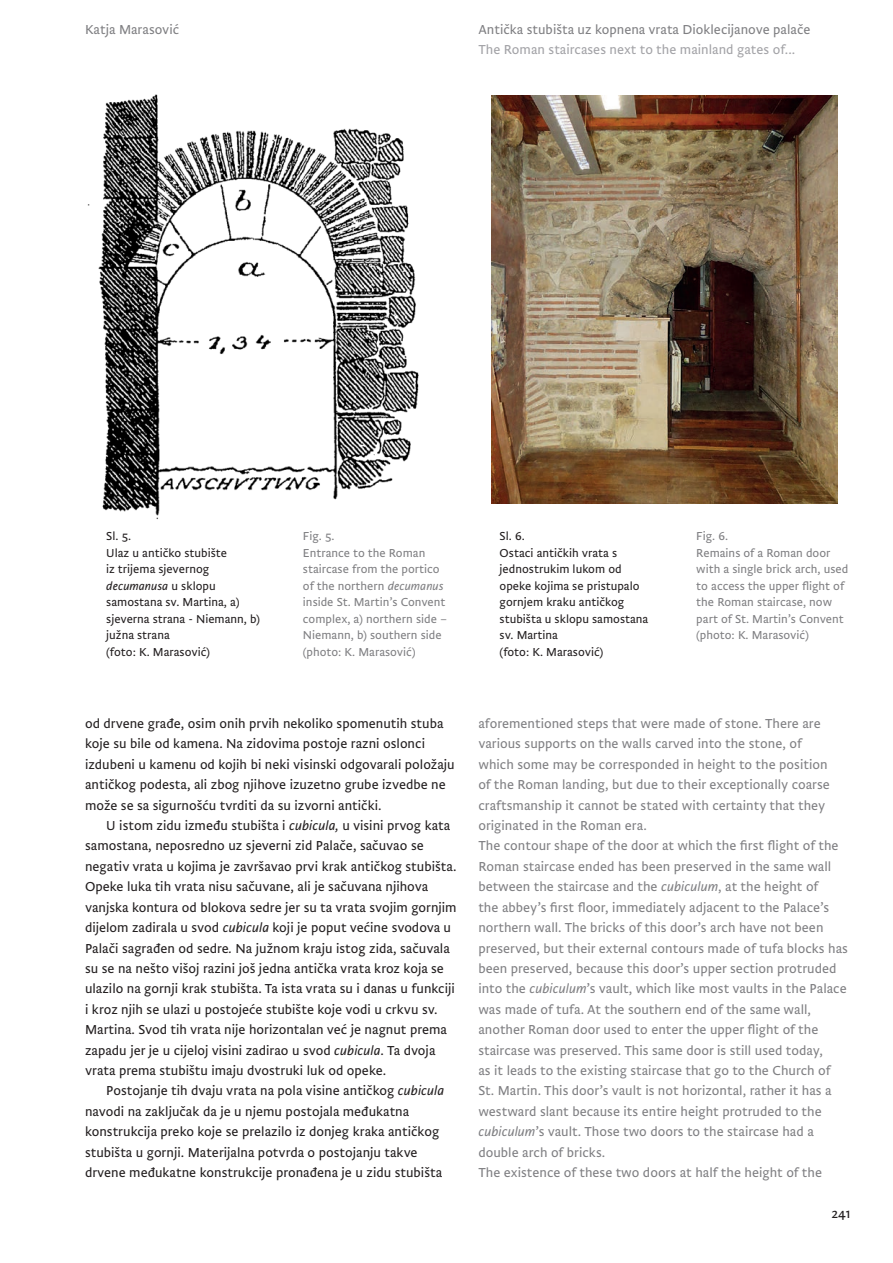
<style>
.page{position:relative;width:893px;height:1263px;background:#fff}
.page>*{position:absolute;margin:0;border:0;box-sizing:border-box;transform-origin:0 0}
.t1{font:300 13.5px/20.4px "Brioni Sans Pro";color:#231f20}
.t2{font:300 13.5px/20.4px "Brioni Sans Pro";color:#808083}
.t3{font:300 13.5px "Brioni Sans Pro";color:#a3a3a7}
.legendaENG{font:300 12px/16.5px "Brioni Sans Pro";color:#808083}
.legendaHRV{font:300 12px/16.5px "Brioni Sans Pro";color:#231f20}
.s1{font-style:italic}
</style>
<div class="page">
<img style="left:87px;top:94px;width:332px;height:426px">
<img style="left:491px;top:95px;width:346px;height:408px">
<p class="t2" style="left:85px;top:19px;width:96px">Katja Marasović</p>
<p class="t2" style="left:478px;top:19px;width:334px">Antička stubišta uz kopnena vrata Dioklecijanove palače</p>
<p class="t3" style="left:478px;top:40px;width:318px">The Roman staircases next to the mainland gates of...</p>
<p class="legendaHRV" style="left:106px;top:527px;width:26px">Sl. 5.</p>
<p class="legendaHRV" style="left:106px;top:544px;width:155px">Ulaz u antičko stubište<br>iz trijema sjevernog <span class="s1">decumanusa</span> u sklopu samostana sv. Martina, a) sjeverna strana - Niemann, b) južna strana<br>(foto: K. Marasović)</p>
<p class="legendaENG" style="left:303px;top:527px;width:33px">Fig. 5.</p>
<p class="legendaENG" style="left:303px;top:544px;width:146px">Entrance to the Roman staircase from the portico of the northern <span class="s1">decumanus </span>inside St. Martin’s Convent complex, a) northern side –<br>Niemann, b) southern side (photo: K. Marasović)</p>
<p class="legendaHRV" style="left:500px;top:527px;width:27px">Sl. 6.</p>
<p class="legendaHRV" style="left:500px;top:544px;width:150px">Ostaci antičkih vrata s jednostrukim lukom od opeke kojima se pristupalo gornjem kraku antičkog stubišta u sklopu samostana sv. Martina<br>(foto: K. Marasović)</p>
<p class="legendaENG" style="left:696px;top:527px;width:33px">Fig. 6.</p>
<p class="legendaENG" style="left:696px;top:544px;width:154px">Remains of a Roman door with a single brick arch, used to access the upper flight of the Roman staircase, now part of St. Martin’s Convent (photo: K. Marasović)</p>
<p class="t1" style="left:85px;top:712px;width:371px">od drvene građe, osim onih prvih nekoliko spomenutih stuba koje su bile od kamena. Na zidovima postoje razni oslonci izdubeni u kamenu od kojih bi neki visinski odgovarali položaju antičkog podesta, ali zbog njihove izuzetno grube izvedbe ne može se sa sigurnošću tvrditi da su izvorni antički.</p>
<p class="t1" style="left:85px;top:814px;width:373px;text-indent:21px">U istom zidu između stubišta i <span class="s1">cubicula,</span> u visini prvog kata samostana, neposredno uz sjeverni zid Palače, sačuvao se negativ vrata u kojima je završavao prvi krak antičkog stubišta.<br>Opeke luka tih vrata nisu sačuvane, ali je sačuvana njihova vanjska kontura od blokova sedre jer su ta vrata svojim gornjim dijelom zadirala u svod <span class="s1">cubicula</span> koji je poput većine svodova u Palači sagrađen od sedre<span class="s1">.</span> Na južnom kraju istog zida, sačuvala su se na nešto višoj razini još jedna antička vrata kroz koja se ulazilo na gornji krak stubišta. Ta ista vrata su i danas u funkciji i kroz njih se ulazi u postojeće stubište koje vodi u crkvu sv.<br>Martina. Svod tih vrata nije horizontalan već je nagnut prema zapadu jer je u cijeloj visini zadirao u svod <span class="s1">cubicula</span>. Ta dvoja vrata prema stubištu imaju dvostruki luk od opeke.</p>
<p class="t1" style="left:85px;top:1080px;width:361px;text-indent:21px">Postojanje tih dvaju vrata na pola visine antičkog <span class="s1">cubicula </span>navodi na zaključak da je u njemu postojala međukatna konstrukcija preko koje se prelazilo iz donjeg kraka antičkog stubišta u gornji. Materijalna potvrda o postojanju takve drvene međukatne konstrukcije pronađena je u zidu stubišta</p>
<p class="t2" style="left:478px;top:712px;width:353px">aforementioned steps that were made of stone. There are various supports on the walls carved into the stone, of which some may be corresponded in height to the position of the Roman landing, but due to their exceptionally coarse craftsmanship it cannot be stated with certainty that they originated in the Roman era.</p>
<p class="t2" style="left:478px;top:835px;width:371px">The contour shape of the door at which the first flight of the Roman staircase ended has been preserved in the same wall between the staircase and the <span class="s1">cubiculum</span>, at the height of<br>the abbey’s first floor, immediately adjacent to the Palace’s northern wall. The bricks of this door’s arch have not been preserved, but their external contours made of tufa blocks has been preserved, because this door’s upper section protruded into the <span class="s1">cubiculum</span>’s vault, which like most vaults in the Palace was made of tufa. At the southern end of the same wall, another Roman door used to enter the upper flight of the staircase was preserved. This same door is still used today,<br>as it leads to the existing staircase that go to the Church of St. Martin. This door’s vault is not horizontal, rather it has a westward slant because its entire height protruded to the <span class="s1">cubiculum</span>’s vault. Those two doors to the staircase had a double arch of bricks.</p>
<p class="t2" style="left:478px;top:1161px;width:345px">The existence of these two doors at half the height of the</p>
<p class="t1" style="left:831px;top:1202px;width:20px">241</p>
</div>
